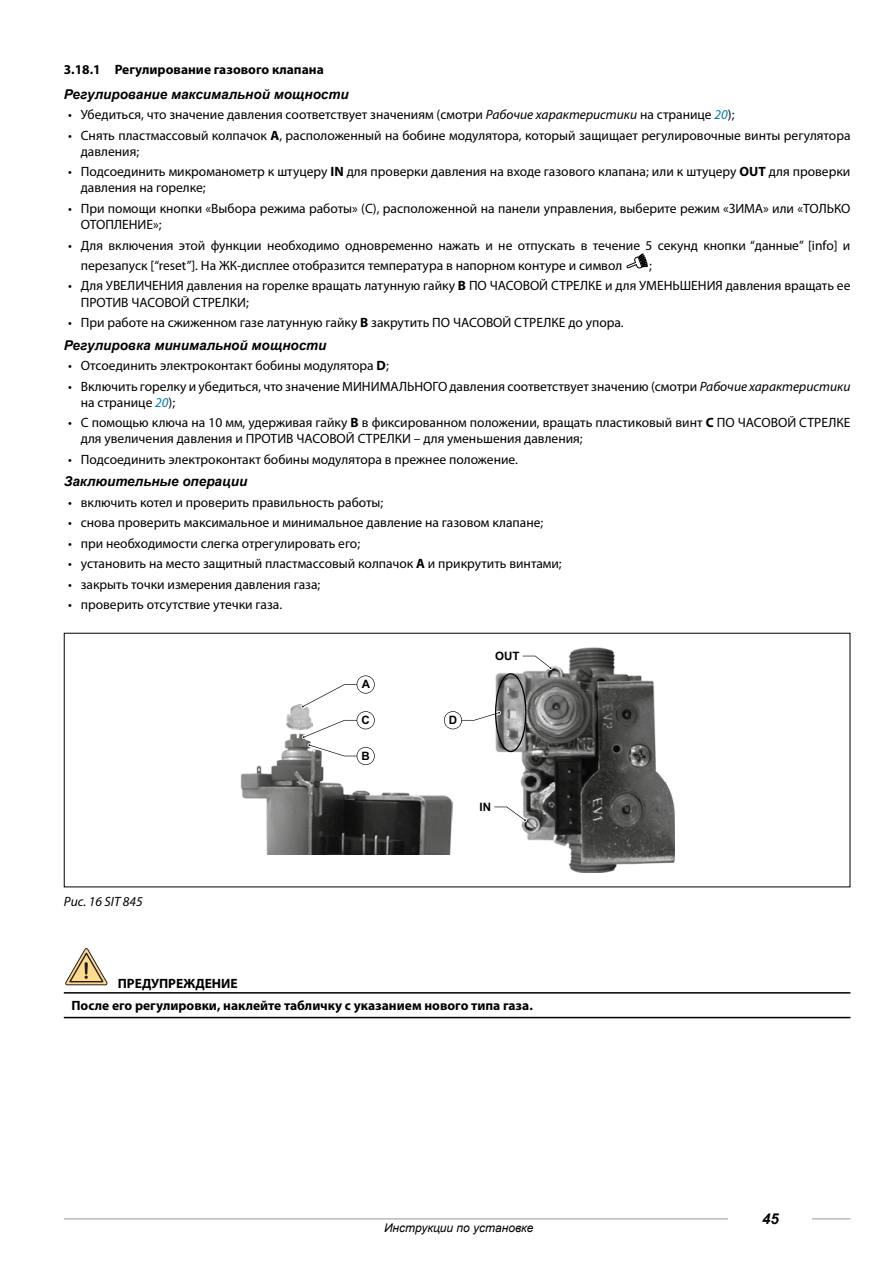
<style>
.page{position:relative;width:893px;height:1263px;background:#fff}
.page>*{position:absolute;margin:0;border:0;box-sizing:border-box;transform-origin:0 0}
.t1{font:italic 700 15px "Arial";color:#000}
.t2{font:13.5px/16.2px "Myriad Pro";color:#000}
.t3{font:700 13.5px/22.5px "Myriad Pro";color:#000}
.t4{font:italic 700 13.5px "Arial";color:#000}
.t5{font:italic 13.5px "Myriad Pro";color:#000}
.t6{font:italic 12px "Arial";color:#000}
.t7{font:700 11.55px "Arial";color:#000}
.s1{font-style:italic}
.s2{font-style:italic;color:#007cb0}
.s3{font-weight:700}
</style>
<div class="page">
<hr style="left:64px;top:1218px;width:786px;height:1px;background:#9a9897">
<div style="left:729px;top:1209px;width:83px;height:19px;background:#fff"></div>
<hr style="left:64px;top:992px;width:786px;height:1px;background:#000">
<hr style="left:64px;top:1017px;width:786px;height:1px;background:#000">
<svg style="left:627px;top:254px;width:21px;height:14px"></svg>
<img style="left:499px;top:647px;width:176px;height:226px">
<img style="left:241px;top:734px;width:212px;height:121px">
<img style="left:287px;top:704px;width:14px;height:26px">
<svg style="left:494px;top:805px;width:33px;height:17px"></svg>
<svg style="left:301px;top:675px;width:74px;height:91px"></svg>
<svg style="left:443px;top:654px;width:109px;height:98px"></svg>
<svg style="left:65px;top:948px;width:43px;height:37px"></svg>
<p class="t3" style="left:64px;top:58px;width:261px">3.18.1 Регулирование газового клапана</p>
<p class="t4" style="left:64px;top:85px;width:286px">Регулирование максимальной мощности</p>
<p class="t2" style="left:68px;top:107px;width:668px">• Убедиться, что значение давления соответствует значениям (смотри <span class="s1">Рабочие характеристики</span> на странице <span class="s2">20</span>);</p>
<p class="t2" style="left:81px;top:127px;width:771px;text-indent:-13px">• Снять пластмассовый колпачок <span class="s3">A</span>, расположенный на бобине модулятора, который защищает регулировочные винты регулятора давления;</p>
<p class="t2" style="left:81px;top:164px;width:771px;text-indent:-13px">• Подсоединить микроманометр к штуцеру <span class="s3">IN</span> для проверки давления на входе газового клапана; или к штуцеру <span class="s3">OUT</span> для проверки давления на горелке;</p>
<p class="t2" style="left:81px;top:200px;width:771px;text-indent:-13px">• При помощи кнопки «Выбора режима работы» (С), расположенной на панели управления, выберите режим «ЗИМА» или «ТОЛЬКО<br>ОТОПЛЕНИЕ»;</p>
<p class="t2" style="left:81px;top:235px;width:771px;line-height:20.4px;text-indent:-13px">• Для включения этой функции необходимо одновременно нажать и не отпускать в течение 5 секунд кнопки “данные” [info] и перезапуск [“reset”]. На ЖК-дисплее отобразится температура в напорном контуре и символ</p>
<p class="t2" style="left:649px;top:258px;width:4px">;</p>
<p class="t2" style="left:81px;top:278px;width:771px;text-indent:-13px">• Для УВЕЛИЧЕНИЯ давления на горелке вращать латунную гайку <span class="s3">B</span> ПО ЧАСОВОЙ СТРЕЛКЕ и для УМЕНЬШЕНИЯ давления вращать ее<br>ПРОТИВ ЧАСОВОЙ СТРЕЛКИ;</p>
<p class="t2" style="left:68px;top:315px;width:557px">• При работе на сжиженном газе латунную гайку <span class="s3">B</span> закрутить ПО ЧАСОВОЙ СТРЕЛКЕ до упора.</p>
<p class="t4" style="left:64px;top:336px;width:264px">Регулировка минимальной мощности</p>
<p class="t2" style="left:68px;top:358px;width:322px">• Отсоединить электроконтакт бобины модулятора <span class="s3">D</span>;</p>
<p class="t2" style="left:81px;top:378px;width:771px;text-indent:-13px">• Включить горелку и убедиться, что значение МИНИМАЛЬНОГО давления соответствует значению (смотри <span class="s1">Рабочие характеристики </span>на странице <span class="s2">20</span>);</p>
<p class="t2" style="left:81px;top:415px;width:771px;text-indent:-13px">• С помощью ключа на 10 мм, удерживая гайку <span class="s3">B</span> в фиксированном положении, вращать пластиковый винт <span class="s3">C</span> ПО ЧАСОВОЙ СТРЕЛКЕ для увеличения давления и ПРОТИВ ЧАСОВОЙ СТРЕЛКИ – для уменьшения давления;</p>
<p class="t2" style="left:68px;top:451px;width:452px">• Подсоединить электроконтакт бобины модулятора в прежнее положение.</p>
<p class="t4" style="left:64px;top:473px;width:185px">Заклюительные операции</p>
<p class="t2" style="left:68px;top:494px;width:317px">• включить котел и проверить правильность работы;</p>
<p class="t2" style="left:68px;top:515px;width:477px">• снова проверить максимальное и минимальное давление на газовом клапане;</p>
<p class="t2" style="left:68px;top:535px;width:294px">• при необходимости слегка отрегулировать его;</p>
<p class="t2" style="left:68px;top:556px;width:495px">• установить на место защитный пластмассовый колпачок <span class="s3">A</span> и прикрутить винтами;</p>
<p class="t2" style="left:68px;top:576px;width:254px">• закрыть точки измерения давления газа;</p>
<p class="t2" style="left:68px;top:597px;width:216px">• проверить отсутствие утечки газа.</p>
<p class="t7" style="left:495px;top:648px;width:26px">OUT</p>
<p class="t5" style="left:64px;top:893px;width:80px">Рис. 16 SIT 845</p>
<p class="t7" style="left:362px;top:676px;width:10px">A</p>
<p class="t7" style="left:361px;top:712px;width:10px">C</p>
<p class="t7" style="left:361px;top:748px;width:10px">B</p>
<p class="t7" style="left:449px;top:712px;width:10px">D</p>
<p class="t7" style="left:479px;top:799px;width:13px">IN</p>
<p class="t3" style="left:72px;top:972px;width:463px;text-indent:46px">ПРЕДУПРЕЖДЕНИЕ<br>После его регулировки, наклейте табличку с указанием нового типа газа.</p>
<p class="t6" style="left:384px;top:1219px;width:151px">Инструкции по установке</p>
<p class="t1" style="left:762px;top:1209px;width:18px">45</p>
</div>
